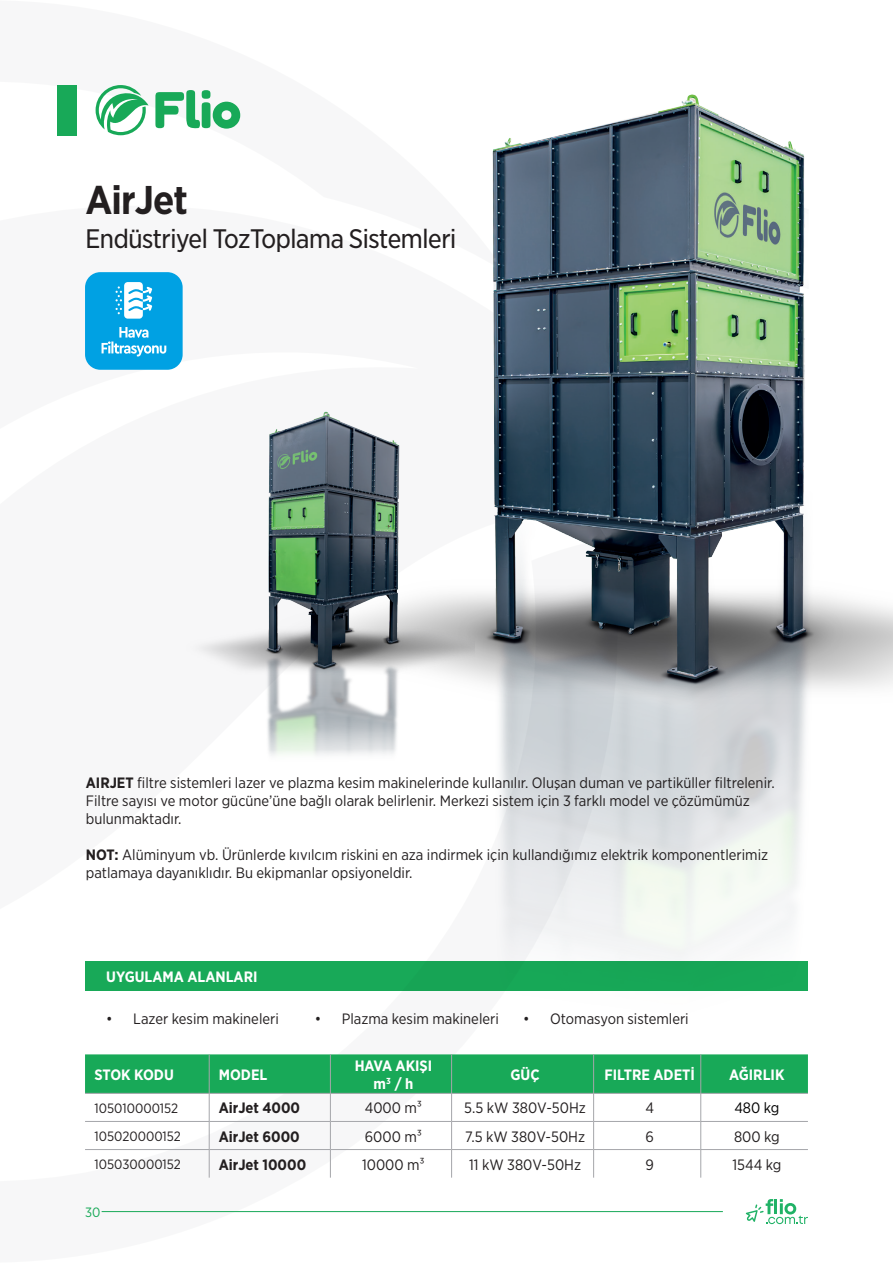
<style>
.page{position:relative;width:893px;height:1263px;background:#fff}
.page>*{position:absolute;margin:0;border:0;box-sizing:border-box;transform-origin:0 0}
.t1{font:700 38.55px "Gotham Narr S Sm";letter-spacing:-.04em;color:#231f20}
.t2{font:25.65px "Gotham Narr S Sm";letter-spacing:-.04em;color:#231f20}
.t3{font:15px/18px "Gotham Narrow";color:#231f20}
.t4{font:700 15px/18px "Gotham Narrow";color:#fff;text-align:center}
.t5{font:700 15px "Gotham Narrow";color:#231f20}
.t6{font:15px "Gotham Narrow";color:#000}
.t7{font:13.5px "Gotham Narrow";color:#231f20}
.t8{font:13.5px "Gotham Narrow";color:#18a958}
.s1{font-weight:700}
</style>
<div class="page">
<hr style="left:102px;top:1211px;width:621px;height:1px;background:#18a958">
<svg style="left:746px;top:1199px;width:62px;height:25px"></svg>
<div style="left:57px;top:85px;width:20px;height:50px;background:#18a958"></div>
<hr style="left:892px;top:0;width:1px;height:387px;background:#158b4c">
<svg style="left:96px;top:85px;width:53px;height:50px"></svg>
<svg style="left:155px;top:90px;width:48px;height:39px"></svg>
<svg style="left:85px;top:1054px;width:723px;height:123px"></svg>
<img style="left:203px;top:77px;width:690px;height:1014px">
<div style="left:85px;top:961px;width:723px;height:30px;background:#18a958"></div>
<div style="left:85px;top:272px;width:98px;height:98px;background:#00a1e3;border-radius:15px"></div>
<svg style="left:102px;top:327px;width:64px;height:29px"></svg>
<svg style="left:116px;top:282px;width:36px;height:37px"></svg>
<p class="t1" style="left:85px;top:174px;width:105px">AirJet</p>
<p class="t2" style="left:85px;top:222px;width:373px">Endüstriyel TozToplama Sistemleri</p>
<p class="t3" style="left:86px;top:773px;width:690px"><span class="s1">AIRJET</span> filtre sistemleri lazer ve plazma kesim makinelerinde kullanılır. Oluşan duman ve partiküller filtrelenir.<br>Filtre sayısı ve motor gücüne’üne bağlı olarak belirlenir. Merkezi sistem için 3 farklı model ve çözümümüz bulunmaktadır.</p>
<p class="t3" style="left:86px;top:845px;width:684px"><span class="s1">NOT:</span> Alüminyum vb. Ürünlerde kıvılcım riskini en aza indirmek için kullandığımız elektrik komponentlerimiz patlamaya dayanıklıdır. Bu ekipmanlar opsiyoneldir.</p>
<p class="t4" style="left:106px;top:968px;width:153px">UYGULAMA ALANLARI</p>
<p class="t3" style="left:106px;top:1009px;width:174px">• Lazer kesim makineleri</p>
<p class="t3" style="left:315px;top:1009px;width:186px">• Plazma kesim makineleri</p>
<p class="t3" style="left:523px;top:1009px;width:167px">• Otomasyon sistemleri</p>
<p class="t4" style="left:95px;top:1065px;width:81px">STOK KODU</p>
<p class="t4" style="left:219px;top:1065px;width:50px">MODEL</p>
<p class="t4" style="left:355px;top:1056px;width:79px">HAVA AKIŞI m<sup>3</sup> / h</p>
<p class="t4" style="left:510px;top:1065px;width:31px">GÜÇ</p>
<p class="t4" style="left:604px;top:1065px;width:92px">FILTRE ADETİ</p>
<p class="t4" style="left:729px;top:1065px;width:57px">AĞIRLIK</p>
<p class="t7" style="left:95px;top:1100px;width:85px">105010000152</p>
<p class="t5" style="left:219px;top:1098px;width:83px">AirJet 4000</p>
<p class="t3" style="left:365px;top:1099px;width:59px">4000 m³</p>
<p class="t3" style="left:464px;top:1099px;width:123px">5.5 kW 380V-50Hz</p>
<p class="t3" style="left:645px;top:1099px;width:10px">4</p>
<p class="t6" style="left:734px;top:1099px;width:47px">480 kg</p>
<p class="t7" style="left:95px;top:1128px;width:88px">105020000152</p>
<p class="t5" style="left:219px;top:1126px;width:83px">AirJet 6000</p>
<p class="t3" style="left:365px;top:1127px;width:59px">6000 m³</p>
<p class="t3" style="left:465px;top:1127px;width:122px">7.5 kW 380V-50Hz</p>
<p class="t3" style="left:645px;top:1127px;width:10px">6</p>
<p class="t3" style="left:734px;top:1127px;width:47px">800 kg</p>
<p class="t7" style="left:95px;top:1156px;width:88px">105030000152</p>
<p class="t5" style="left:219px;top:1155px;width:89px">AirJet 10000</p>
<p class="t3" style="left:362px;top:1155px;width:64px">10000 m³</p>
<p class="t3" style="left:469px;top:1155px;width:114px">11 kW 380V-50Hz</p>
<p class="t3" style="left:645px;top:1155px;width:10px">9</p>
<p class="t3" style="left:732px;top:1155px;width:51px">1544 kg</p>
<p class="t8" style="left:85px;top:1203px;width:17px">30</p>
</div>
